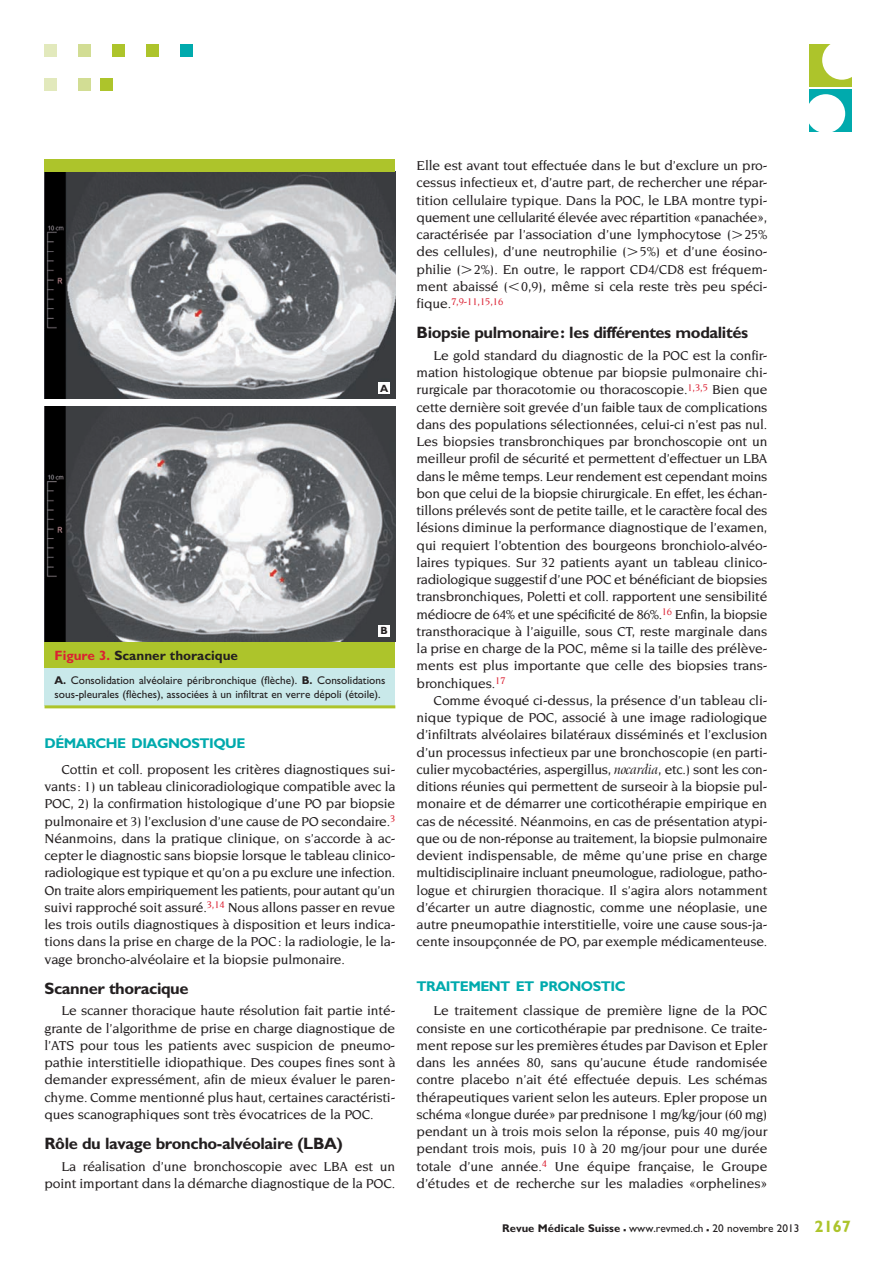
<style>
.page{position:relative;width:893px;height:1263px;background:#fff}
.page>*{position:absolute;margin:0;border:0;box-sizing:border-box;transform-origin:0 0}
.t1{font:700 16.5px "Gill Sans";letter-spacing:-.025em;color:#231f20}
.t2{font:700 14.1px "Gill Sans";letter-spacing:-.035em;color:#00aaad}
.t3{font:500 13.95px/17.2px "Novarese";letter-spacing:-.01em;color:#231f20;text-align:justify}
.t4{font:700 13.5px "Gill Sans";color:#231f20}
.t5{font:11.25px/13.5px "Gill Sans";color:#231f20}
.t6{font:500 10.5px "Novarese";color:#db2032}
.t7{font:700 10.5px "Gill Sans";color:#231f20}
.s1{color:#db2032}
.s2{font-weight:700}
.s3{font-family:"European Pi Two";font-weight:400}
.s4{font-size:13.95px;color:#231f20}
.s5{font-family:"Arrus BT";font-weight:400;font-style:italic}
.s6{font-weight:700;font-size:16.5px}
.s7{font-weight:700;font-size:16.5px;color:#adc42b}
</style>
<div class="page">
<div style="left:181px;top:45px;width:12px;height:12px;background:#00aaad"></div>
<div style="left:147px;top:45px;width:12px;height:12px;background:#adc42b"></div>
<div style="left:113px;top:45px;width:12px;height:12px;background:#adc42b"></div>
<div style="left:79px;top:45px;width:12px;height:12px;background:#d2dd94"></div>
<div style="left:45px;top:45px;width:12px;height:12px;background:#e2e9bc"></div>
<div style="left:101px;top:79px;width:12px;height:12px;background:#adc42b"></div>
<div style="left:79px;top:79px;width:12px;height:12px;background:#d2dd94"></div>
<div style="left:45px;top:79px;width:12px;height:12px;background:#e2e9bc"></div>
<div style="left:809px;top:45px;width:43px;height:42px;background:#adc42b"></div>
<div style="left:822px;top:40px;width:39px;height:40px;background:#fff;border-radius:50%"></div>
<div style="left:809px;top:90px;width:43px;height:42px;background:#00aaad"></div>
<div style="left:806px;top:94px;width:39px;height:39px;background:#fff;border-radius:50%"></div>
<img style="left:45px;top:172px;width:350px;height:226px">
<img style="left:45px;top:406px;width:350px;height:236px">
<div style="left:45px;top:661px;width:350px;height:45px;background:#c9e9ea"></div>
<div style="left:45px;top:642px;width:350px;height:25px;background:#adc42b"></div>
<div style="left:45px;top:159px;width:350px;height:13px;background:#adc42b"></div>
<hr style="left:45px;top:705px;width:350px;height:3px;background:#adc42b">
<div style="left:379px;top:382px;width:11px;height:11px;background:#fff"></div>
<div style="left:379px;top:625px;width:11px;height:11px;background:#fff"></div>
<p class="t7" style="left:380px;top:382px;width:10px">A</p>
<p class="t7" style="left:381px;top:625px;width:9px">B</p>
<p class="t4" style="left:55px;top:647px;width:185px"><span class="s1">Figure 3.</span> Scanner thoracique</p>
<p class="t5" style="left:55px;top:674px;width:332px"><span class="s2">A.</span> Consolidation alvéolaire péribronchique (flèche). <span class="s2">B.</span> Consolidations sous-pleurales (flèches), associées à un infiltrat en verre dépoli (étoile).</p>
<p class="t2" style="left:45px;top:735px;width:202px">DÉMARCHE DIAGNOSTIQUE</p>
<p class="t3" style="left:45px;top:760px;width:352px;text-indent:17px">Cottin et coll. proposent les critères diagnostiques sui&shy;vants: 1) un tableau clinicoradiologique compatible avec la POC, 2) la confirmation histologique d’une PO par biopsie pulmonaire et 3) l’exclusion d’une cause de PO secondaire.<sup>3<br></sup>Néanmoins, dans la pratique clinique, on s’accorde à ac&shy;cepter le diagnostic sans biopsie lorsque le tableau clinico&shy;radiologique est typique et qu’on a pu exclure une infection.<br>On traite alors empiriquement les patients, pour autant qu’un suivi rapproché soit assuré.<sup>3,14</sup> Nous allons passer en revue les trois outils diagnostiques à disposition et leurs indica&shy;tions dans la prise en charge de la POC: la radiologie, le la&shy;vage broncho-alvéolaire et la biopsie pulmonaire.</p>
<p class="t1" style="left:45px;top:978px;width:146px">Scanner thoracique</p>
<p class="t3" style="left:45px;top:1002px;width:352px;text-indent:17px">Le scanner thoracique haute résolution fait partie inté&shy;grante de l’algorithme de prise en charge diagnostique de l’ATS pour tous les patients avec suspicion de pneumo&shy;pathie interstitielle idiopathique. Des coupes fines sont à demander expressément, afin de mieux évaluer le paren&shy;chyme. Comme mentionné plus haut, certaines caractéristi&shy;ques scanographiques sont très évocatrices de la POC.</p>
<p class="t1" style="left:45px;top:1133px;width:300px">Rôle du lavage broncho-alvéolaire (LBA)</p>
<p class="t3" style="left:45px;top:1157px;width:352px;text-align:right">La réalisation d’une bronchoscopie avec LBA est un point important dans la démarche diagnostique de la POC.</p>
<p class="t3" style="left:417px;top:157px;width:352px">Elle est avant tout effectuée dans le but d’exclure un pro&shy;cessus infectieux et, d’autre part, de rechercher une répar&shy;tition cellulaire typique. Dans la POC, le LBA montre typi&shy;quement une cellularité élevée avec répartition «panachée», caractérisée par l’association d’une lymphocytose (<span class="s3">L</span>25% des cellules), d’une neutrophilie (<span class="s3">L</span>5%) et d’une éosino&shy;philie (<span class="s3">L</span>2%). En outre, le rapport CD4/CD8 est fréquem&shy;ment abaissé (<span class="s3">l</span>0,9), même si cela reste très peu spéci-</p>
<p class="t6" style="left:417px;top:295px;width:88px"><span class="s4">fique.</span>7,9-11,15,16</p>
<p class="t1" style="left:417px;top:323px;width:333px">Biopsie pulmonaire: les différentes modalités</p>
<p class="t3" style="left:417px;top:346px;width:352px;text-indent:17px">Le gold standard du diagnostic de la POC est la confir&shy;mation histologique obtenue par biopsie pulmonaire chi&shy;rurgicale par thoracotomie ou thoracoscopie.<sup>1,3,5</sup> Bien que cette dernière soit grevée d’un faible taux de complications dans des populations sélectionnées, celui-ci n’est pas nul.<br>Les biopsies transbronchiques par bronchoscopie ont un meilleur profil de sécurité et permettent d’effectuer un LBA dans le même temps. Leur rendement est cependant moins bon que celui de la biopsie chirurgicale. En effet, les échan&shy;tillons prélevés sont de petite taille, et le caractère focal des lésions diminue la performance diagnostique de l’examen, qui requiert l’obtention des bourgeons bronchiolo-alvéo&shy;laires typiques. Sur 32 patients ayant un tableau clinico&shy;radiologique suggestif d’une POC et bénéficiant de biopsies transbronchiques, Poletti et coll. rapportent une sensibilité médiocre de 64% et une spécificité de 86%.<sup>16</sup> Enfin, la biopsie transthoracique à l’aiguille, sous CT, reste marginale dans la prise en charge de la POC, même si la taille des prélève&shy;ments est plus importante que celle des biopsies trans&shy;bronchiques.<sup>17</sup></p>
<p class="t3" style="left:417px;top:691px;width:352px;text-indent:17px">Comme évoqué ci-dessus, la présence d’un tableau cli&shy;nique typique de POC, associé à une image radiologique d’infiltrats alvéolaires bilatéraux disséminés et l’exclusion d’un processus infectieux par une bronchoscopie (en parti&shy;culier mycobactéries, aspergillus, <span class="s5">nocardia</span>, etc.) sont les con&shy;ditions réunies qui permettent de surseoir à la biopsie pul&shy;monaire et de démarrer une corticothérapie empirique en cas de nécessité. Néanmoins, en cas de présentation atypi&shy;que ou de non-réponse au traitement, la biopsie pulmonaire devient indispensable, de même qu’une prise en charge multidisciplinaire incluant pneumologue, radiologue, patho&shy;logue et chirurgien thoracique. Il s’agira alors notamment d’écarter un autre diagnostic, comme une néoplasie, une autre pneumopathie interstitielle, voire une cause sous-ja&shy;cente insoupçonnée de PO, par exemple médicamenteuse.</p>
<p class="t2" style="left:417px;top:978px;width:210px">TRAITEMENT ET PRONOSTIC</p>
<p class="t3" style="left:417px;top:1002px;width:352px;text-indent:17px">Le traitement classique de première ligne de la POC consiste en une corticothérapie par prednisone. Ce traite&shy;ment repose sur les premières études par Davison et Epler dans les années 80, sans qu’aucune étude randomisée contre placebo n’ait été effectuée depuis. Les schémas thérapeutiques varient selon les auteurs. Epler propose un schéma «longue durée» par prednisone 1 mg/kg/jour (60 mg) pendant un à trois mois selon la réponse, puis 40 mg/jour pendant trois mois, puis 10 à 20 mg/jour pour une durée totale d’une année.<sup>4</sup> Une équipe française, le Groupe d’études et de recherche sur les maladies «orphelines»</p>
<p class="t5" style="left:502px;top:1221px;width:350px"><span class="s2">Revue Médicale Suisse</span> <span class="s6">–</span> www.revmed.ch <span class="s6">–</span> 20 novembre 2013 <span class="s7">2167</span></p>
</div>
